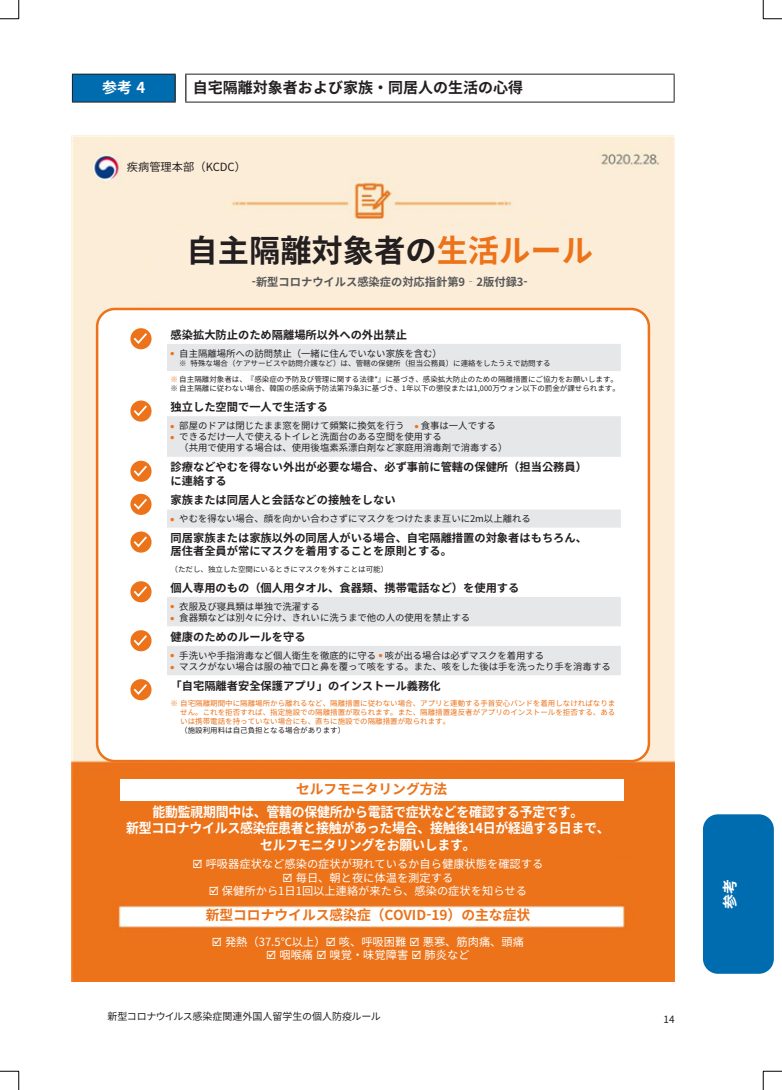
<style>
.page{position:relative;width:782px;height:1090px;background:#fff}
.page>*{position:absolute;margin:0;border:0;box-sizing:border-box;transform-origin:0 0}
.t1{font:700 31.25px "Noto Sans CJ Kjp";color:#231f20}
.t2{font:700 15px "Noto Sans CJ Kjp";color:#231f20}
.t3{font:700 15px "Noto Sans CJ Kjp";color:#fff}
.t4{font:700 13.75px/16.5px "Noto Sans CJ Kjp";letter-spacing:-.02em;color:#fff;text-align:center;scale:.94 1}
.t5{font:700 13.75px "Noto Sans CJ Kjp";color:#ec731a}
.t6{font:700 11.25px/13.5px "Noto Sans CJ Kjp";color:#231f20}
.t7{font:11.25px "Noto Sans CJ Kjp";color:#fff}
.t8{font:700 11.25px "Noto Sans CJ Kjp";color:#57585a}
.t9{font:11.25px "Noto Sans CJ Kjp";color:#231f20}
.t10{font:10px "Noto Sans CJ Kjp";color:#231f20}
.t11{font:9.38px/11.2px "Noto Sans CJ Kjp";color:#231f20}
.t12{font:7.5px "Noto Sans CJ Kjp";color:#231f20}
.t13{font:7.5px/9px "Noto Sans CJ Kjp";color:#ec731a}
.s1{color:#ec731a}
.s2{font-family:"Noto Sans CJ Kkr";font-size:3.75px;color:#ec731a}
.s3{font-family:"Noto Sans CJ Kkr"}
.s4{font-family:"Noto Sans CJ Kkr";color:#ec731a}
.s5{color:#231f20}
</style>
<div class="page">
<div style="left:72px;top:74px;width:103px;height:28px;background:#006cb0"></div>
<hr style="left:174px;top:75px;width:2px;height:27px;background:#231f20">
<svg style="left:185px;top:75px;width:1px;height:27px"></svg>
<hr style="left:72px;top:74px;width:104px;height:1px;background:#231f20">
<svg style="left:72px;top:75px;width:1px;height:27px"></svg>
<hr style="left:185px;top:74px;width:489px;height:1px;background:#231f20">
<svg style="left:673px;top:75px;width:1px;height:27px"></svg>
<hr style="left:72px;top:102px;width:104px;height:1px;background:#231f20">
<hr style="left:185px;top:102px;width:489px;height:1px;background:#231f20">
<div style="left:703px;top:814px;width:70px;height:160px;background:#006cb0;border-radius:15px"></div>
<img style="left:72px;top:136px;width:602px;height:845px">
<div style="left:168px;top:235px;width:444px;height:100px;background:#fcedd8"></div>
<div style="left:97px;top:802px;width:542px;height:53px;background:#ec731a"></div>
<div style="left:120px;top:779px;width:503px;height:21px;background:#fff"></div>
<div style="left:97px;top:309px;width:552px;height:452px;background:#fff;border-radius:18px"></div>
<div style="left:96px;top:308px;width:554px;height:454px;border:2px solid #ec731a;border-radius:18px"></div>
<svg style="left:167px;top:344px;width:454px;height:331px"></svg>
<div style="left:130px;top:328px;width:21px;height:21px;background:#ec731a;border-radius:50%"></div>
<svg style="left:132px;top:331px;width:17px;height:14px"></svg>
<svg style="left:130px;top:400px;width:21px;height:22px"></svg>
<svg style="left:132px;top:403px;width:17px;height:15px"></svg>
<div style="left:130px;top:461px;width:21px;height:21px;background:#ec731a;border-radius:50%"></div>
<svg style="left:132px;top:464px;width:17px;height:14px"></svg>
<div style="left:130px;top:494px;width:21px;height:21px;background:#ec731a;border-radius:50%"></div>
<svg style="left:132px;top:497px;width:17px;height:14px"></svg>
<svg style="left:130px;top:531px;width:21px;height:22px"></svg>
<svg style="left:132px;top:534px;width:17px;height:15px"></svg>
<div style="left:130px;top:581px;width:21px;height:21px;background:#ec731a;border-radius:50%"></div>
<svg style="left:132px;top:584px;width:17px;height:14px"></svg>
<div style="left:130px;top:630px;width:21px;height:21px;background:#ec731a;border-radius:50%"></div>
<svg style="left:132px;top:633px;width:17px;height:14px"></svg>
<div style="left:130px;top:679px;width:21px;height:21px;background:#ec731a;border-radius:50%"></div>
<svg style="left:132px;top:682px;width:17px;height:14px"></svg>
<svg style="left:0;top:0;width:19px;height:19px"></svg>
<svg style="left:0;top:1071px;width:19px;height:19px"></svg>
<svg style="left:763px;top:0;width:19px;height:19px"></svg>
<svg style="left:763px;top:1071px;width:19px;height:19px"></svg>
<p class="t3" style="left:102px;top:79px;width:45px">参考 4</p>
<p class="t2" style="left:193px;top:79px;width:331px">自宅隔離対象者および家族・同居人の生活の心得</p>
<p class="t9" style="left:127px;top:160px;width:121px">疾病管理本部（KCDC）</p>
<p class="t1" style="left:186px;top:233px;width:408px">自主隔離対象者の<span class="s1">生活ルール</span></p>
<p class="t8" style="left:252px;top:276px;width:277px">-新型コロナウイルス感染症の対応指針第9‐2版付録3-</p>
<p class="t6" style="left:170px;top:328px;width:238px">感染拡大防止のため隔離場所以外への外出禁止</p>
<p class="t11" style="left:170px;top:348px;width:273px"><span class="s2">●</span> 自主隔離場所への訪問禁止（一緒に住んでいない家族を含む）</p>
<p class="t12" style="left:179px;top:359px;width:373px"><span class="s3">※</span> 特殊な場合（ケアサービスや訪問介護など）は、管轄の保健所（担当公務員）に連絡をしたうえで訪問する</p>
<p class="t12" style="left:170px;top:375px;width:449px"><span class="s4">※</span> 自主隔離対象者は、『感染症の予防及び管理に関する法律*』に基づき、感染拡大防止のための隔離措置にご協力をお願いします。</p>
<p class="t12" style="left:170px;top:384px;width:451px"><span class="s3">※</span> 自主隔離に従わない場合、韓国の感染病予防法第79条3に基づき、1年以下の懲役または1,000万ウォン以下の罰金が課せられます。</p>
<p class="t6" style="left:170px;top:400px;width:159px">独立した空間で一人で生活する</p>
<p class="t11" style="left:170px;top:420px;width:235px"><span class="s2">●</span> 部屋のドアは閉じたまま窓を開けて頻繁に換気を行う</p>
<p class="t11" style="left:415px;top:420px;width:82px"><span class="s2">●</span> 食事は一人でする</p>
<p class="t11" style="left:179px;top:431px;width:330px;text-indent:-9px"><span class="s2">●</span> できるだけ一人で使えるトイレと洗面台のある空間を使用する<br>（共用で使用する場合は、使用後塩素系漂白剤など家庭用消毒剤で消毒する）</p>
<p class="t6" style="left:170px;top:460px;width:418px">診療などやむを得ない外出が必要な場合、必ず事前に管轄の保健所（担当公務員）に連絡する</p>
<p class="t6" style="left:170px;top:494px;width:226px">家族または同居人と会話などの接触をしない</p>
<p class="t11" style="left:170px;top:513px;width:362px"><span class="s2">●</span> やむを得ない場合、顔を向かい合わさずにマスクをつけたまま互いに2m以上離れる</p>
<p class="t6" style="left:170px;top:531px;width:418px">同居家族または家族以外の同居人がいる場合、自宅隔離措置の対象者はもちろん、居住者全員が常にマスクを着用することを原則とする。</p>
<p class="t12" style="left:170px;top:565px;width:219px">（ただし、独立した空間にいるときにマスクを外すことは可能）</p>
<p class="t6" style="left:170px;top:581px;width:350px">個人専用のもの（個人用タオル、食器類、携帯電話など）を使用する</p>
<p class="t11" style="left:170px;top:601px;width:151px"><span class="s2">●</span> 衣服及び寝具類は単独で洗濯する</p>
<p class="t11" style="left:170px;top:612px;width:301px"><span class="s2">●</span> 食器類などは別々に分け、きれいに洗うまで他の人の使用を禁止する</p>
<p class="t6" style="left:170px;top:630px;width:136px">健康のためのルールを守る</p>
<p class="t11" style="left:170px;top:650px;width:375px"><span class="s2">●</span> 手洗いや手指消毒など個人衛生を徹底的に守る <span class="s2">●</span> 咳が出る場合は必ずマスクを着用する</p>
<p class="t11" style="left:170px;top:661px;width:441px"><span class="s2">●</span> マスクがない場合は服の袖で口と鼻を覆って咳をする。また、咳をした後は手を洗ったり手を消毒する</p>
<p class="t6" style="left:170px;top:679px;width:271px">「自宅隔離者安全保護アプリ」のインストール義務化</p>
<p class="t13" style="left:180px;top:699px;width:437px;text-indent:-10px"><span class="s3">※</span> 自宅隔離期間中に隔離場所から離れるなど、隔離措置に従わない場合、アプリと連動する手首安心バンドを着用しなければなりません。これを拒否すれば、指定施設での隔離措置が取られます。また、隔離措置違反者がアプリのインストールを拒否する、あるいは携帯電話を持っていない場合にも、直ちに施設での隔離措置が取られます。<br><span class="s5">（施設利用料は自己負担となる場合があります）</span></p>
<p class="t5" style="left:296px;top:781px;width:153px">セルフモニタリング方法</p>
<p class="t4" style="left:152px;top:804px;width:460px">能動監視期間中は、管轄の保健所から電話で症状などを確認する予定です。</p>
<p class="t4" style="left:126px;top:820px;width:516px">新型コロナウイルス感染症患者と接触があった場合、接触後14日が経過する日まで、セルフモニタリングをお願いします。</p>
<p class="t7" style="left:192px;top:858px;width:352px">☑ 呼吸器症状など感染の症状が現れているか自ら健康状態を確認する</p>
<p class="t7" style="left:282px;top:871px;width:172px">☑ 毎日、朝と夜に体温を測定する</p>
<p class="t7" style="left:209px;top:885px;width:320px">☑ 保健所から1日1回以上連絡が来たら、感染の症状を知らせる</p>
<p class="t7" style="left:212px;top:935px;width:314px">☑ 発熱（37.5℃以上）☑ 咳、呼吸困難 ☑ 悪寒、筋肉痛、頭痛</p>
<p class="t7" style="left:266px;top:948px;width:205px">☑ 咽喉痛 ☑ 嗅覚・味覚障害 ☑ 肺炎など</p>
<p class="t5" style="left:206px;top:907px;width:326px">新型コロナウイルス感染症（COVID-19）の主な症状</p>
<p class="t10" style="left:107px;top:1011px;width:275px">新型コロナウイルス感染症関連外国人留学生の個人防疫ルール</p>
<p class="t10" style="left:663px;top:1013px;width:13px">14</p>
<p class="t3" style="left:721px;top:909px;width:31px;rotate:-90deg">参考</p>
</div>
